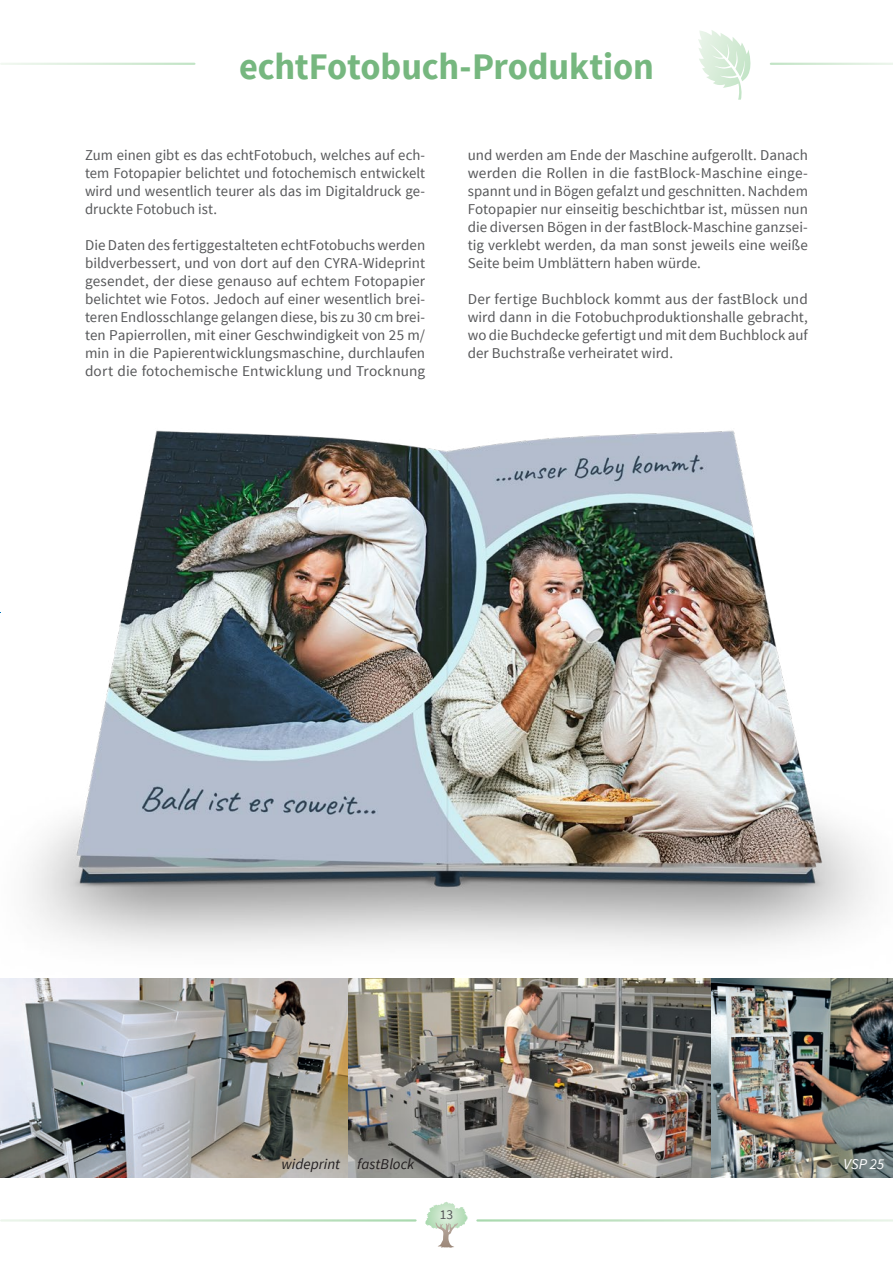
<style>
.page{position:relative;width:893px;height:1263px;background:#fff}
.page>*{position:absolute;margin:0;border:0;box-sizing:border-box;transform-origin:0 0}
.Headline_links{font:700 37.5px "Source Sans Pro";letter-spacing:-.005em;color:#76b77f}
.Fließtext{font:15px/18px "Source Sans Pro";letter-spacing:.005em;color:#57585a;text-align:justify}
.Bildtexte{font:italic 15px "Source Sans Pro";color:#231f20}
.Bildtexte-2{font:italic 15px "Source Sans Pro";color:#fff}
.t1{font:13.5px "Source Sans Pro";color:#57585a}
</style>
<div class="page">
<svg style="left:446px;top:1202px;width:19px;height:10px"></svg>
<svg style="left:435px;top:1222px;width:23px;height:26px"></svg>
<svg style="left:698px;top:30px;width:53px;height:70px"></svg>
<img style="left:0;top:430px;width:872px;height:518px">
<img style="left:0;top:978px;width:893px;height:200px">
<p class="Headline_links" style="left:239px;top:43px;width:416px">echtFotobuch-Produktion</p>
<p class="Fließtext" style="left:85px;top:146px;width:342px">Zum einen gibt es das echtFotobuch, welches auf ech&shy;tem Fotopapier belichtet und fotochemisch entwickelt wird und wesentlich teurer als das im Digitaldruck ge&shy;druckte Fotobuch ist.</p>
<p class="Fließtext" style="left:85px;top:236px;width:342px">Die Daten des fertiggestalteten echtFotobuchs werden bildverbessert, und von dort auf den CYRA-Wideprint gesendet, der diese genauso auf echtem Fotopapier belichtet wie Fotos. Jedoch auf einer wesentlich brei&shy;teren Endlosschlange gelangen diese, bis zu 30 cm brei&shy;ten Papierrollen, mit einer Geschwindigkeit von 25 m/ min in die Papierentwicklungsmaschine, durchlaufen dort die fotochemische Entwicklung und Trocknung</p>
<p class="Fließtext" style="left:468px;top:146px;width:342px">und werden am Ende der Maschine aufgerollt. Danach werden die Rollen in die fastBlock-Maschine einge&shy;spannt und in Bögen gefalzt und geschnitten. Nachdem Fotopapier nur einseitig beschichtbar ist, müssen nun die diversen Bögen in der fastBlock-Maschine ganzsei&shy;tig verklebt werden, da man sonst jeweils eine weiße Seite beim Umblättern haben würde.</p>
<p class="Fließtext" style="left:468px;top:290px;width:342px">Der fertige Buchblock kommt aus der fastBlock und wird dann in die Fotobuchproduktionshalle gebracht, wo die Buchdecke gefertigt und mit dem Buchblock auf der Buchstraße verheiratet wird.</p>
<p class="Bildtexte" style="left:281px;top:1155px;width:60px">wideprint</p>
<p class="Bildtexte" style="left:357px;top:1155px;width:59px">fastBlock</p>
<p class="Bildtexte-2" style="left:844px;top:1155px;width:42px">VSP 25</p>
<p class="t1" style="left:440px;top:1206px;width:15px">13</p>
</div>
